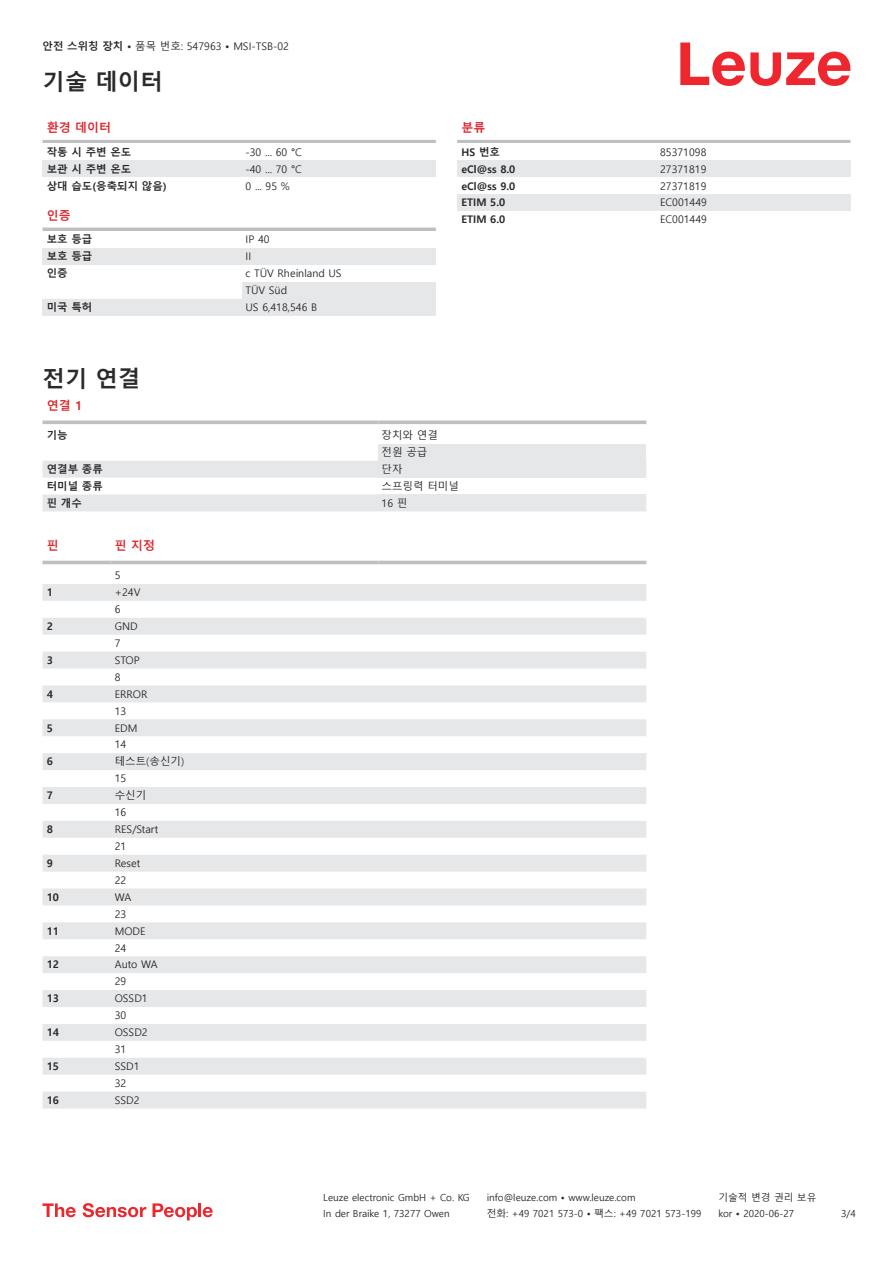
<style>
.page{position:relative;width:893px;height:1263px;background:#fff}
.page>*{position:absolute;margin:0;border:0;box-sizing:border-box;transform-origin:0 0}
.t1{font:700 22.5px "Malgun Gothic";color:#2b292a}
.t2{font:700 12px "Malgun Gothic";color:#db2a30}
.t3{font:10.5px/17px "Malgun Gothic";color:#2b292a}
.t4{font:700 10.5px "Malgun Gothic";color:#2b292a}
.t5{font:9.75px "Malgun Gothic";color:#2b292a}
.s1{font-weight:700}
</style>
<div class="page">
<svg style="left:680px;top:43px;width:170px;height:43px"></svg>
<hr style="left:43px;top:140px;width:393px;height:3px;background:#bdbfc1">
<div style="left:43px;top:160px;width:199px;height:17px;background:#e6e7e9"></div>
<div style="left:242px;top:160px;width:194px;height:17px;background:#e6e7e9"></div>
<hr style="left:43px;top:228px;width:393px;height:3px;background:#bdbfc1">
<div style="left:43px;top:248px;width:199px;height:17px;background:#e6e7e9"></div>
<div style="left:242px;top:248px;width:194px;height:17px;background:#e6e7e9"></div>
<div style="left:242px;top:282px;width:194px;height:17px;background:#e6e7e9"></div>
<div style="left:43px;top:299px;width:199px;height:17px;background:#e6e7e9"></div>
<div style="left:242px;top:299px;width:194px;height:17px;background:#e6e7e9"></div>
<svg style="left:43px;top:461px;width:335px;height:50px"></svg>
<svg style="left:43px;top:420px;width:335px;height:4px"></svg>
<svg style="left:378px;top:420px;width:268px;height:4px"></svg>
<div style="left:378px;top:444px;width:268px;height:17px;background:#e6e7e9"></div>
<div style="left:378px;top:461px;width:268px;height:17px;background:#e6e7e9"></div>
<div style="left:378px;top:494px;width:268px;height:17px;background:#e6e7e9"></div>
<svg style="left:43px;top:584px;width:603px;height:524px;fill:#ebeced"></svg>
<hr style="left:43px;top:561px;width:68px;height:3px;background:#bdbfc1">
<hr style="left:111px;top:561px;width:267px;height:3px;background:#bdbfc1">
<hr style="left:378px;top:561px;width:268px;height:3px;background:#bdbfc1">
<hr style="left:457px;top:140px;width:393px;height:3px;background:#bdbfc1">
<div style="left:457px;top:160px;width:200px;height:17px;background:#e6e7e9"></div>
<div style="left:657px;top:160px;width:193px;height:17px;background:#e6e7e9"></div>
<div style="left:457px;top:194px;width:200px;height:17px;background:#e6e7e9"></div>
<div style="left:657px;top:194px;width:193px;height:17px;background:#e6e7e9"></div>
<svg style="left:43px;top:1203px;width:33px;height:14px"></svg>
<svg style="left:83px;top:1203px;width:63px;height:14px"></svg>
<svg style="left:153px;top:1203px;width:44px;height:17px"></svg>
<hr style="left:198px;top:1203px;width:3px;height:14px;background:#ed272d">
<svg style="left:203px;top:1207px;width:10px;height:10px"></svg>
<p class="t3" style="left:43px;top:38px;width:248px"><span class="s1">안전 스위칭 장치 •</span> 품목 번호: 547963 <span class="s1">•</span> MSI-TSB-02</p>
<h1 class="t1" style="left:43px;top:69px;width:122px">기술 데이터</h1>
<p class="t2" style="left:47px;top:121px;width:66px">환경 데이터</p>
<p class="t4" style="left:47px;top:146px;width:86px">작동 시 주변 온도</p>
<p class="t3" style="left:246px;top:144px;width:58px">-30 ... 60 °C</p>
<p class="t4" style="left:47px;top:163px;width:86px">보관 시 주변 온도</p>
<p class="t3" style="left:246px;top:161px;width:58px">-40 ... 70 °C</p>
<p class="t4" style="left:47px;top:179px;width:121px">상대 습도(응축되지 않음)</p>
<p class="t3" style="left:246px;top:177px;width:46px">0 ... 95 %</p>
<p class="t2" style="left:47px;top:208px;width:25px">인증</p>
<p class="t4" style="left:47px;top:233px;width:47px">보호 등급</p>
<p class="t3" style="left:246px;top:231px;width:26px">IP 40</p>
<p class="t4" style="left:47px;top:250px;width:47px">보호 등급</p>
<p class="t3" style="left:246px;top:248px;width:7px">II</p>
<p class="t4" style="left:47px;top:267px;width:22px">인증</p>
<p class="t3" style="left:246px;top:265px;width:97px">c TÜV Rheinland US<br>TÜV Süd</p>
<p class="t4" style="left:47px;top:301px;width:47px">미국 특허</p>
<p class="t3" style="left:246px;top:299px;width:73px">US 6,418,546 B</p>
<p class="t2" style="left:461px;top:121px;width:25px">분류</p>
<p class="t4" style="left:461px;top:146px;width:40px">HS 번호</p>
<p class="t3" style="left:660px;top:144px;width:48px">85371098</p>
<p class="t4" style="left:461px;top:163px;width:55px">eCl@ss 8.0</p>
<p class="t3" style="left:660px;top:161px;width:48px">27371819</p>
<p class="t4" style="left:461px;top:179px;width:55px">eCl@ss 9.0</p>
<p class="t3" style="left:660px;top:177px;width:48px">27371819</p>
<p class="t4" style="left:461px;top:196px;width:45px">ETIM 5.0</p>
<p class="t3" style="left:660px;top:194px;width:48px">EC001449</p>
<p class="t4" style="left:461px;top:213px;width:45px">ETIM 6.0</p>
<p class="t3" style="left:660px;top:211px;width:48px">EC001449</p>
<h1 class="t1" style="left:43px;top:366px;width:99px">전기 연결</h1>
<p class="t2" style="left:47px;top:398px;width:37px">연결 1</p>
<p class="t4" style="left:47px;top:429px;width:22px">기능</p>
<p class="t3" style="left:382px;top:427px;width:58px">장치와 연결 전원 공급</p>
<p class="t4" style="left:47px;top:463px;width:58px">연결부 종류</p>
<p class="t3" style="left:382px;top:461px;width:22px">단자</p>
<p class="t4" style="left:47px;top:480px;width:58px">터미널 종류</p>
<p class="t3" style="left:382px;top:478px;width:79px">스프링력 터미널</p>
<p class="t4" style="left:47px;top:497px;width:37px">핀 개수</p>
<p class="t3" style="left:382px;top:495px;width:27px">16 핀</p>
<p class="t2" style="left:47px;top:538px;width:13px">핀</p>
<p class="t2" style="left:115px;top:538px;width:42px">핀 지정</p>
<p class="t3" style="left:115px;top:567px;width:7px">5</p>
<p class="t4" style="left:47px;top:586px;width:8px">1</p>
<p class="t3" style="left:115px;top:584px;width:27px">+24V<br>6</p>
<p class="t4" style="left:47px;top:620px;width:8px">2</p>
<p class="t3" style="left:115px;top:618px;width:24px">GND<br>7</p>
<p class="t4" style="left:47px;top:654px;width:8px">3</p>
<p class="t3" style="left:115px;top:652px;width:26px">STOP<br>8</p>
<p class="t4" style="left:47px;top:688px;width:8px">4</p>
<p class="t3" style="left:115px;top:686px;width:34px">ERROR<br>13</p>
<p class="t4" style="left:47px;top:721px;width:8px">5</p>
<p class="t3" style="left:115px;top:719px;width:24px">EDM<br>14</p>
<p class="t4" style="left:47px;top:756px;width:8px">6</p>
<p class="t3" style="left:115px;top:753px;width:71px">테스트(송신기)<br>15</p>
<p class="t4" style="left:47px;top:789px;width:8px">7</p>
<p class="t3" style="left:115px;top:787px;width:33px">수신기<br>16</p>
<p class="t4" style="left:47px;top:823px;width:8px">8</p>
<p class="t3" style="left:115px;top:821px;width:45px">RES/Start<br>21</p>
<p class="t4" style="left:47px;top:857px;width:8px">9</p>
<p class="t3" style="left:115px;top:855px;width:27px">Reset<br>22</p>
<p class="t4" style="left:47px;top:891px;width:14px">10</p>
<p class="t3" style="left:115px;top:889px;width:18px">WA<br>23</p>
<p class="t4" style="left:47px;top:924px;width:14px">11</p>
<p class="t3" style="left:115px;top:922px;width:32px">MODE<br>24</p>
<p class="t4" style="left:47px;top:958px;width:14px">12</p>
<p class="t3" style="left:115px;top:956px;width:45px">Auto WA<br>29</p>
<p class="t4" style="left:47px;top:992px;width:14px">13</p>
<p class="t3" style="left:115px;top:990px;width:34px">OSSD1<br>30</p>
<p class="t4" style="left:47px;top:1026px;width:14px">14</p>
<p class="t3" style="left:115px;top:1024px;width:34px">OSSD2<br>31</p>
<p class="t4" style="left:47px;top:1060px;width:14px">15</p>
<p class="t3" style="left:115px;top:1058px;width:26px">SSD1<br>32</p>
<p class="t4" style="left:47px;top:1094px;width:14px">16</p>
<p class="t3" style="left:115px;top:1092px;width:26px">SSD2</p>
<p class="t5" style="left:323px;top:1192px;width:148px">Leuze electronic GmbH + Co. KG</p>
<p class="t5" style="left:487px;top:1192px;width:150px">info@leuze.com • www.leuze.com</p>
<p class="t5" style="left:718px;top:1192px;width:100px">기술적 변경 권리 보유</p>
<p class="t5" style="left:323px;top:1208px;width:128px">In der Braike 1, 73277 Owen</p>
<p class="t5" style="left:487px;top:1208px;width:216px">전화: +49 7021 573-0 • 팩스: +49 7021 573-199</p>
<p class="t5" style="left:718px;top:1208px;width:77px">kor • 2020-06-27</p>
<p class="t5" style="left:841px;top:1208px;width:16px">3 /4</p>
</div>
